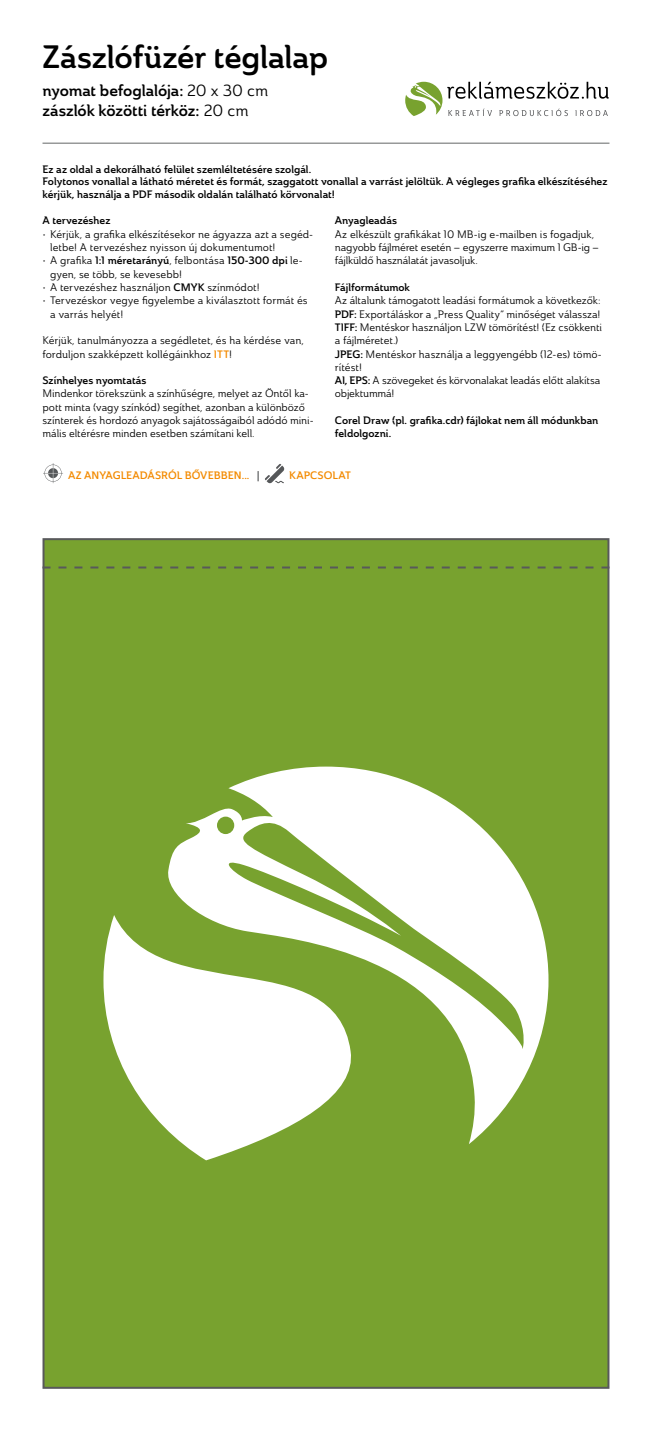
<style>
.page{position:relative;width:652px;height:1431px;background:#fff}
.page>*{position:absolute;margin:0;border:0;box-sizing:border-box;transform-origin:0 0}
.t1{font:32px "Ainslie Nor Dem";letter-spacing:-.01em;color:#000}
.t2{font:16px/19.2px "Ainslie Nor Dem";letter-spacing:-.01em;color:#000}
.t3{font:10.6px/13.3px "Ainslie Nor Reg";letter-spacing:-.005em;color:#000}
.t4{font:10.6px/12.8px "Ainslie Nor Dem";color:#000}
.t5{font:10.6px "Ainslie Nor Dem";color:#f38a00}
.s1{font-family:"Ainslie Nor Reg"}
.s2{font-family:"Ainslie Nor Dem"}
.s3{font-family:"Ainslie Nor Dem";color:#f38a00}
.s4{color:#58595b}
</style>
<div class="page">
<div style="left:44px;top:539px;width:564px;height:848px;background:#78a22f"></div>
<svg style="left:103px;top:766px;width:445px;height:394px;fill:#fff"></svg>
<svg style="left:43px;top:566px;width:566px;height:2px"></svg>
<hr style="left:43px;top:143px;width:566px;height:1px;background:#8a8c8c">
<svg style="left:405px;top:82px;width:204px;height:34px"></svg>
<svg style="left:43px;top:463px;width:20px;height:20px"></svg>
<svg style="left:265px;top:464px;width:19px;height:19px"></svg>
<h1 class="t1" style="left:43px;top:35px;width:287px">Zászlófüzér téglalap</h1>
<h2 class="t2" style="left:43px;top:81px;width:227px">nyomat befoglalója: <span class="s1">20 x 30 cm </span>zászlók közötti térköz: <span class="s1">20 cm</span></h2>
<p class="t4" style="left:43px;top:163px;width:567px">Ez az oldal a dekorálható felület szemléltetésére szolgál.<br>Folytonos vonallal a látható méretet és formát, szaggatott vonallal a varrást jelöltük. A végleges grafika elkészítéséhez kérjük, használja a PDF második oldalán található körvonalat!</p>
<p class="t4" style="left:43px;top:214px;width:69px">A tervezéshez</p>
<p class="t3" style="left:50px;top:227px;width:265px;text-indent:-8px">• Kérjük, a grafika elkészítésekor ne ágyazza azt a segéd&shy;letbe! A tervezéshez nyisson új dokumentumot!</p>
<p class="t4" style="left:43px;top:254px;width:262px"><span class="s1">• A grafika</span> 1:1 méretarányú<span class="s1">, felbontása</span> 150-300 dpi <span class="s1">le-</span></p>
<p class="t3" style="left:50px;top:267px;width:133px">gyen, se több, se kevesebb!</p>
<p class="t3" style="left:43px;top:280px;width:219px">• A tervezéshez használjon <span class="s2">CMYK</span> színmódot!</p>
<p class="t3" style="left:50px;top:294px;width:259px;text-indent:-8px">• Tervezéskor vegye figyelembe a kiválasztott formát és a varrás helyét!</p>
<p class="t3" style="left:43px;top:334px;width:263px">Kérjük, tanulmányozza a segédletet, és ha kérdése van, forduljon szakképzett kollégáinkhoz <span class="s3">ITT</span>!</p>
<p class="t4" style="left:43px;top:374px;width:106px">Színhelyes nyomtatás</p>
<p class="t3" style="left:43px;top:387px;width:273px">Mindenkor törekszünk a színhűségre, melyet az Öntől ka&shy;pott minta (vagy színkód) segíthet, azonban a különböző színterek és hordozó anyagok sajátosságaiból adódó mini&shy;mális eltérésre minden esetben számítani kell.</p>
<p class="t4" style="left:335px;top:214px;width:64px">Anyagleadás</p>
<p class="t3" style="left:335px;top:227px;width:266px">Az elkészült grafikákat 10 MB-ig e-mailben is fogadjuk, nagyobb fájlméret esetén – egyszerre maximum 1 GB-ig – fájlküldő használatát javasoljuk.</p>
<p class="t4" style="left:335px;top:281px;width:77px">Fájlformátumok</p>
<p class="t3" style="left:335px;top:294px;width:269px">Az általunk támogatott leadási formátumok a következők:<br><span class="s2">PDF:</span> Exportáláskor a „Press Quality” minőséget válassza!<br><span class="s2">TIFF:</span> Mentéskor használjon LZW tömörítést! (Ez csökkenti a fájlméretet.)<br><span class="s2">JPEG:</span> Mentéskor használja a leggyengébb (12-es) tömö&shy;rítést!<br><span class="s2">AI, EPS:</span> A szövegeket és körvonalakat leadás előtt alakítsa objektummá!</p>
<p class="t4" style="left:335px;top:414px;width:265px;line-height:13.3px">Corel Draw (pl. grafika.cdr) fájlokat nem áll módunkban feldolgozni.</p>
<p class="t5" style="left:68px;top:468px;width:193px">AZ ANYAGLEADÁSRÓL BŐVEBBEN... <span class="s4">|</span></p>
<p class="t5" style="left:289px;top:468px;width:63px">KAPCSOLAT</p>
</div>
